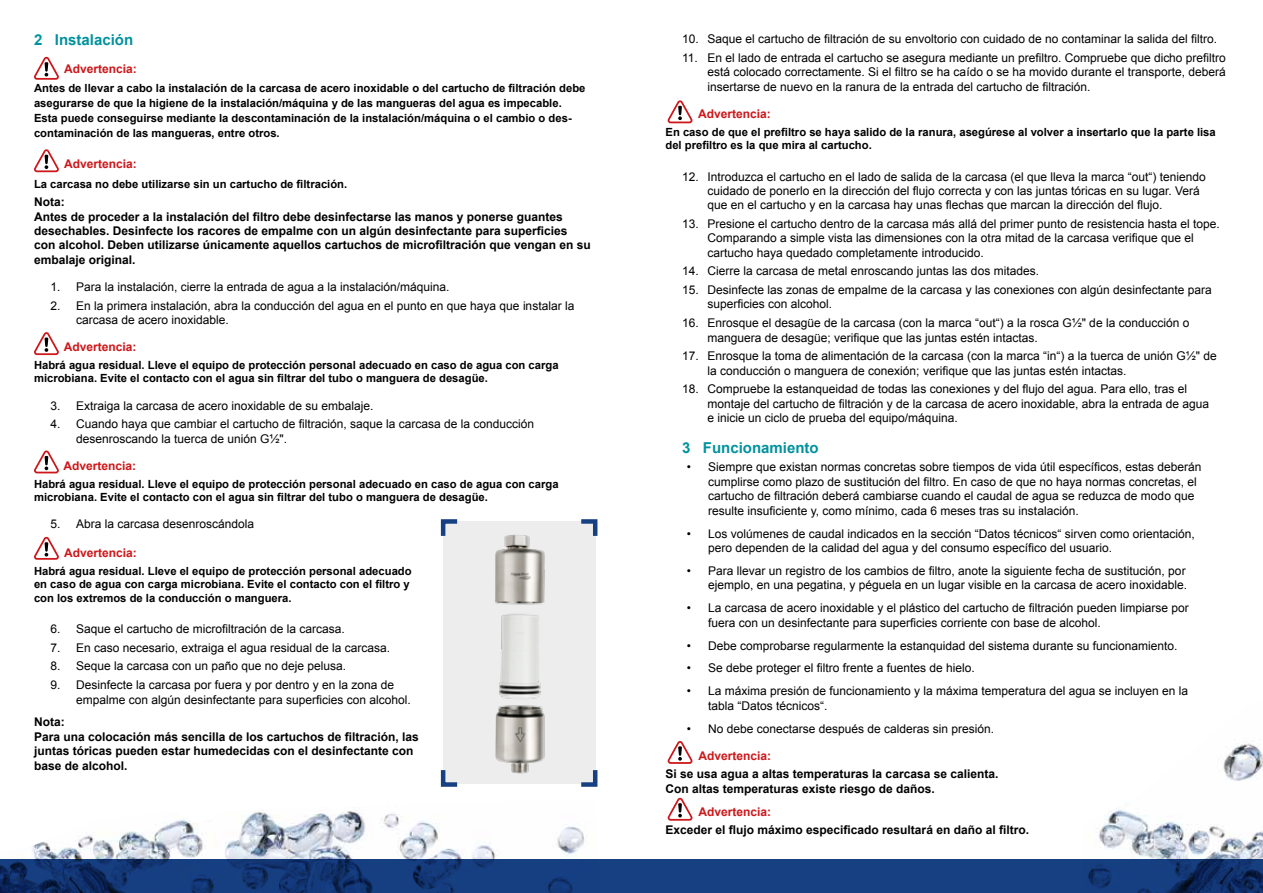
<style>
.page{position:relative;width:1263px;height:893px;background:#fff}
.page>*{position:absolute;margin:0;border:0;box-sizing:border-box;transform-origin:0 0}
.t1{font:700 15px "Arial";color:#00929e}
.t2{font:12px/14.4px "Arial";color:#000}
.t3{font:700 12px/14.4px "Arial";color:#000}
.t4{font:700 12px "Arial";color:#cd171a}
.t5{font:700 11.25px/13.5px "Arial";color:#000}
</style>
<div class="page">
<img style="left:22px;top:810px;width:565px;height:49px">
<img style="left:1087px;top:741px;width:176px;height:118px">
<svg style="left:0;top:859px;width:1263px;height:34px;background:#143a7a"></svg>
<svg style="left:34px;top:332px;width:25px;height:24px"></svg>
<svg style="left:34px;top:450px;width:25px;height:24px"></svg>
<svg style="left:34px;top:536px;width:25px;height:24px"></svg>
<svg style="left:34px;top:149px;width:25px;height:24px"></svg>
<svg style="left:34px;top:56px;width:25px;height:24px"></svg>
<svg style="left:667px;top:100px;width:26px;height:24px"></svg>
<svg style="left:667px;top:741px;width:26px;height:23px"></svg>
<svg style="left:667px;top:797px;width:26px;height:24px"></svg>
<img style="left:443px;top:521px;width:153px;height:263px">
<svg style="left:440px;top:766px;width:22px;height:21px"></svg>
<svg style="left:440px;top:519px;width:22px;height:21px"></svg>
<svg style="left:577px;top:766px;width:21px;height:21px"></svg>
<svg style="left:577px;top:519px;width:21px;height:21px"></svg>
<p class="t1" style="left:34px;top:30px;width:101px">2 Instalación</p>
<p class="t4" style="left:64px;top:60px;width:74px">Advertencia:</p>
<p class="t5" style="left:34px;top:81px;width:553px;line-height:15px">Antes de llevar a cabo la instalación de la carcasa de acero inoxidable o del cartucho de filtración debe asegurarse de que la higiene de la instalación/máquina y de las mangueras del agua es impecable.<br>Esta puede conseguirse mediante la descontaminación de la instalación/máquina o el cambio o des&shy;contaminación de las mangueras, entre otros.</p>
<p class="t4" style="left:64px;top:156px;width:74px">Advertencia:</p>
<p class="t5" style="left:34px;top:177px;width:315px">La carcasa no debe utilizarse sin un cartucho de filtración.</p>
<p class="t3" style="left:34px;top:195px;width:558px">Nota:<br>Antes de proceder a la instalación del filtro debe desinfectarse las manos y ponerse guantes desechables. Desinfecte los racores de empalme con un algún desinfectante para superficies con alcohol. Deben utilizarse únicamente aquellos cartuchos de microfiltración que vengan en su embalaje original.</p>
<p class="t2" style="left:51px;top:280px;width:401px">1. Para la instalación, cierre la entrada de agua a la instalación/máquina.</p>
<p class="t2" style="left:76px;top:298px;width:500px;text-indent:-26px">2. En la primera instalación, abra la conducción del agua en el punto en que haya que instalar la carcasa de acero inoxidable.</p>
<p class="t4" style="left:64px;top:339px;width:74px">Advertencia:</p>
<p class="t5" style="left:34px;top:358px;width:526px">Habrá agua residual. Lleve el equipo de protección personal adecuado en caso de agua con carga microbiana. Evite el contacto con el agua sin filtrar del tubo o manguera de desagüe.</p>
<p class="t2" style="left:51px;top:398px;width:324px">3. Extraiga la carcasa de acero inoxidable de su embalaje.</p>
<p class="t2" style="left:76px;top:417px;width:460px;text-indent:-26px">4. Cuando haya que cambiar el cartucho de filtración, saque la carcasa de la conducción desenroscando la tuerca de unión G½ʺ.</p>
<p class="t4" style="left:64px;top:458px;width:74px">Advertencia:</p>
<p class="t5" style="left:34px;top:477px;width:526px">Habrá agua residual. Lleve el equipo de protección personal adecuado en caso de agua con carga microbiana. Evite el contacto con el agua sin filtrar del tubo o manguera de desagüe.</p>
<p class="t2" style="left:51px;top:517px;width:205px">5. Abra la carcasa desenroscándola</p>
<p class="t4" style="left:64px;top:545px;width:74px">Advertencia:</p>
<p class="t5" style="left:34px;top:564px;width:379px">Habrá agua residual. Lleve el equipo de protección personal adecuado en caso de agua con carga microbiana. Evite el contacto con el filtro y con los extremos de la conducción o manguera.</p>
<p class="t2" style="left:51px;top:622px;width:296px">6. Saque el cartucho de microfiltración de la carcasa.</p>
<p class="t2" style="left:51px;top:640px;width:341px">7. En caso necesario, extraiga el agua residual de la carcasa.</p>
<p class="t2" style="left:51px;top:659px;width:297px">8. Seque la carcasa con un paño que no deje pelusa.</p>
<p class="t2" style="left:76px;top:678px;width:336px;text-indent:-26px">9. Desinfecte la carcasa por fuera y por dentro y en la zona de empalme con algún desinfectante para superficies con alcohol.</p>
<p class="t3" style="left:34px;top:715px;width:386px">Nota:<br>Para una colocación más sencilla de los cartuchos de filtración, las juntas tóricas pueden estar humedecidas con el desinfectante con base de alcohol.</p>
<p class="t2" style="left:682px;top:32px;width:537px">10. Saque el cartucho de filtración de su envoltorio con cuidado de no contaminar la salida del filtro.</p>
<p class="t2" style="left:707px;top:51px;width:520px;text-align:justify;text-indent:-25px">11. En el lado de entrada el cartucho se asegura mediante un prefiltro. Compruebe que dicho prefiltro está colocado correctamente. Si el filtro se ha caído o se ha movido durante el transporte, deberá insertarse de nuevo en la ranura de la entrada del cartucho de filtración.</p>
<p class="t4" style="left:698px;top:106px;width:74px">Advertencia:</p>
<p class="t5" style="left:665px;top:125px;width:552px">En caso de que el prefiltro se haya salido de la ranura, asegúrese al volver a insertarlo que la parte lisa del prefiltro es la que mira al cartucho.</p>
<p class="t2" style="left:707px;top:169px;width:500px;text-indent:-26px">12. Introduzca el cartucho en el lado de salida de la carcasa (el que lleva la marca “out“) teniendo cuidado de ponerlo en la dirección del flujo correcta y con las juntas tóricas en su lugar. Verá que en el cartucho y en la carcasa hay unas flechas que marcan la dirección del flujo.</p>
<p class="t2" style="left:707px;top:217px;width:514px;text-indent:-26px">13. Presione el cartucho dentro de la carcasa más allá del primer punto de resistencia hasta el tope.<br>Comparando a simple vista las dimensiones con la otra mitad de la carcasa verifique que el cartucho haya quedado completamente introducido.</p>
<p class="t2" style="left:682px;top:264px;width:358px">14. Cierre la carcasa de metal enroscando juntas las dos mitades.</p>
<p class="t2" style="left:707px;top:283px;width:506px;text-indent:-26px">15. Desinfecte las zonas de empalme de la carcasa y las conexiones con algún desinfectante para superficies con alcohol.</p>
<p class="t2" style="left:707px;top:316px;width:483px;text-indent:-26px">16. Enrosque el desagüe de la carcasa (con la marca “out“) a la rosca G½ʺ de la conducción o manguera de desagüe; verifique que las juntas estén intactas.</p>
<p class="t2" style="left:707px;top:349px;width:511px;text-indent:-26px">17. Enrosque la toma de alimentación de la carcasa (con la marca “in“) a la tuerca de unión G½ʺ de la conducción o manguera de conexión; verifique que las juntas estén intactas.</p>
<p class="t2" style="left:707px;top:382px;width:503px;text-indent:-26px">18. Compruebe la estanqueidad de todas las conexiones y del flujo del agua. Para ello, tras el montaje del cartucho de filtración y de la carcasa de acero inoxidable, abra la entrada de agua e inicie un ciclo de prueba del equipo/máquina.</p>
<p class="t1" style="left:682px;top:438px;width:138px">3 Funcionamiento</p>
<p class="t2" style="left:708px;top:460px;width:495px;text-indent:-21px">• Siempre que existan normas concretas sobre tiempos de vida útil específicos, estas deberán cumplirse como plazo de sustitución del filtro. En caso de que no haya normas concretas, el cartucho de filtración deberá cambiarse cuando el caudal de agua se reduzca de modo que resulte insuficiente y, como mínimo, cada 6 meses tras su instalación.</p>
<p class="t2" style="left:708px;top:526px;width:488px;text-indent:-21px">• Los volúmenes de caudal indicados en la sección “Datos técnicos“ sirven como orientación, pero dependen de la calidad del agua y del consumo específico del usuario.</p>
<p class="t2" style="left:687px;top:564px;width:502px;text-align:right">• Para llevar un registro de los cambios de filtro, anote la siguiente fecha de sustitución, por ejemplo, en una pegatina, y péguela en un lugar visible en la carcasa de acero inoxidable.</p>
<p class="t2" style="left:708px;top:601px;width:482px;text-indent:-21px">• La carcasa de acero inoxidable y el plástico del cartucho de filtración pueden limpiarse por fuera con un desinfectante para superficies corriente con base de alcohol.</p>
<p class="t2" style="left:687px;top:638px;width:492px">• Debe comprobarse regularmente la estanquidad del sistema durante su funcionamiento.</p>
<p class="t2" style="left:687px;top:661px;width:290px">• Se debe proteger el filtro frente a fuentes de hielo.</p>
<p class="t2" style="left:708px;top:684px;width:482px;text-indent:-21px">• La máxima presión de funcionamiento y la máxima temperatura del agua se incluyen en la tabla “Datos técnicos“.</p>
<p class="t2" style="left:687px;top:721px;width:309px">• No debe conectarse después de calderas sin presión.</p>
<p class="t4" style="left:698px;top:748px;width:74px">Advertencia:</p>
<p class="t3" style="left:665px;top:767px;width:334px">Si se usa agua a altas temperaturas la carcasa se calienta.<br>Con altas temperaturas existe riesgo de daños.</p>
<p class="t4" style="left:698px;top:803px;width:74px">Advertencia:</p>
<p class="t3" style="left:665px;top:823px;width:365px">Exceder el flujo máximo especificado resultará en daño al filtro.</p>
</div>
